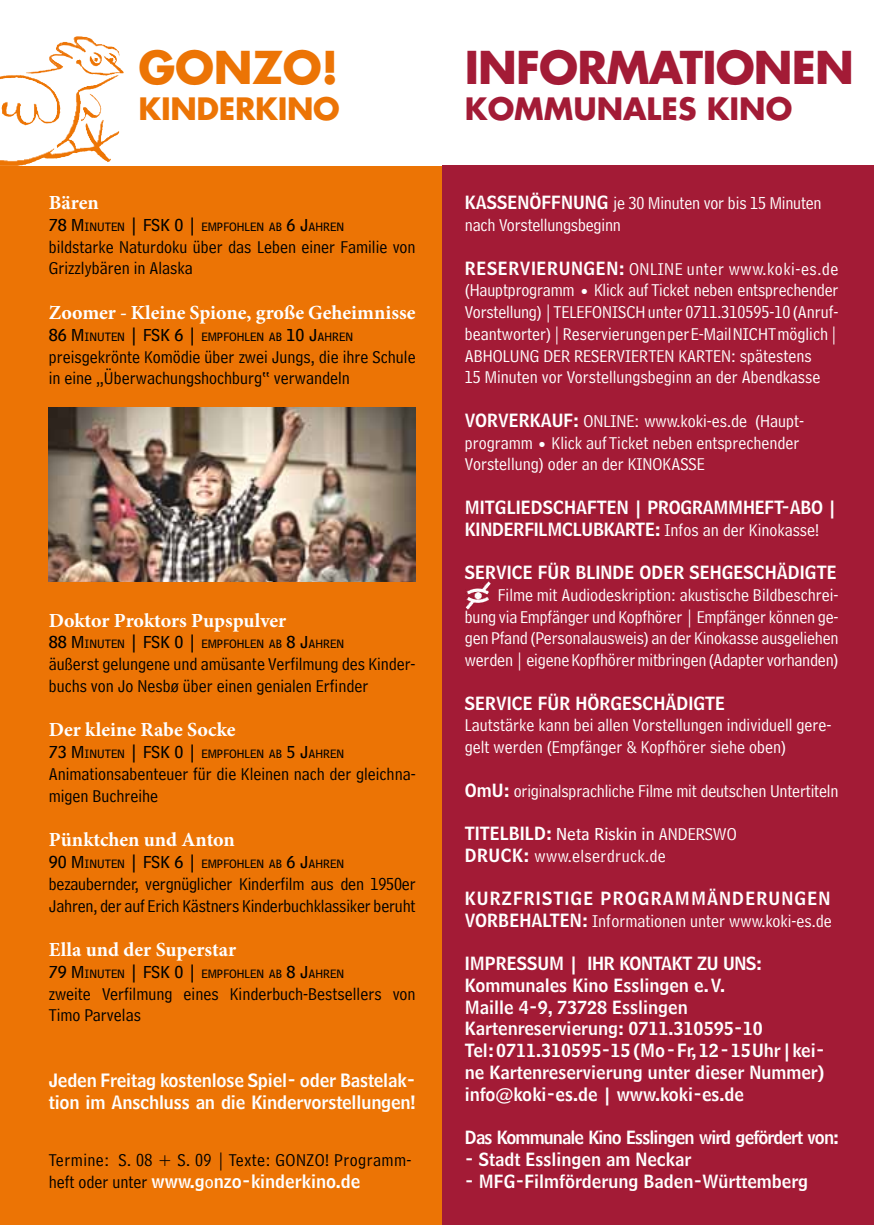
<style>
.page{position:relative;width:874px;height:1225px;background:#fff}
.page>*{position:absolute;margin:0;border:0;box-sizing:border-box;transform-origin:0 0}
.t1{font:700 44px "Futura";letter-spacing:-.02em;color:#a31b36}
.t2{font:700 44px "Futura";letter-spacing:-.01em;color:#ec7405}
.t3{font:700 30px "Futura";color:#a31b36}
.t4{font:700 30px "Futura";letter-spacing:-.01em;color:#ec7405}
.t5{font:700 20px "Minion Pro";color:#fff}
.t6{font:18.2px/21.8px "Bell Centennial Name And Number";letter-spacing:-.01em;color:#fff}
.t7{font:18px/21.8px "Bell Centennial Address";color:#fff}
.t8{font:18px/21.8px "Bell Centennial Address";color:#000}
.t9{font:18px/21.8px "Bell Centennial Name And Number";color:#fff}
.t10{font:18px "Bell Centennial Name And Number";letter-spacing:-.05em;color:#fff}
.t11{font:18px "Bell Centennial Address";letter-spacing:.025em;color:#000}
.t12{font:18px "Bell Centennial Sub Caption";color:#fff}
.t13{font:18px "Bell Centennial Address";letter-spacing:.02em;color:#fff}
.t14{font:12.6px "Bell Centennial Sub Caption";color:#000}
.s1{font-size:18px}
.s2{font-family:"Bell Centennial Address";color:#000}
.s3{font-family:"Bell Centennial Sub Caption"}
.s4{font-family:"Bell Centennial Name And Number"}
.s5{font-family:"Bell Centennial Address"}
</style>
<div class="page">
<div style="left:0;top:11px;width:442px;height:1214px;background:#ec7405"></div>
<div style="left:0;top:0;width:443px;height:166px;background:#fff"></div>
<img style="left:26px;top:36px;width:98px;height:38px">
<div style="left:442px;top:166px;width:431px;height:1059px;background:#a31b36"></div>
<img style="left:465px;top:582px;width:25px;height:27px">
<img style="left:49px;top:407px;width:366px;height:174px">
<h1 class="t2" style="left:138px;top:38px;width:201px">GONZO!</h1>
<h2 class="t4" style="left:138px;top:89px;width:203px">KINDERKINO</h2>
<p class="t5" style="left:49px;top:189px;width:51px">Bären</p>
<p class="t14" style="left:49px;top:219px;width:296px"><span class="s1">78 M</span>INUTEN <span class="s1">| FSK 0 |</span> EMPFOHLEN AB <span class="s1">6 J</span>AHREN</p>
<p class="t8" style="left:49px;top:236px;width:368px">bildstarke Naturdoku über das Leben einer Familie von<br>Grizzlybären in Alaska</p>
<p class="t5" style="left:49px;top:298px;width:368px">Zoomer - Kleine Spione, große Geheimnisse</p>
<p class="t14" style="left:49px;top:329px;width:305px"><span class="s1">86 M</span>INUTEN <span class="s1">| FSK 6 |</span> EMPFOHLEN AB <span class="s1">10 J</span>AHREN</p>
<p class="t8" style="left:49px;top:346px;width:368px">preisgekrönte Komödie über zwei Jungs, die ihre Schule in eine „Überwachungshochburg“ verwandeln</p>
<p class="t5" style="left:49px;top:606px;width:239px">Doktor Proktors Pupspulver</p>
<p class="t14" style="left:49px;top:636px;width:296px"><span class="s1">88 M</span>INUTEN <span class="s1">| FSK 0 |</span> EMPFOHLEN AB <span class="s1">8 J</span>AHREN</p>
<p class="t8" style="left:49px;top:653px;width:368px">äußerst gelungene und amüsante Verfilmung des Kinder&shy;buchs von Jo Nesbø über einen genialen Erfinder</p>
<p class="t5" style="left:49px;top:716px;width:188px">Der kleine Rabe Socke</p>
<p class="t14" style="left:49px;top:746px;width:296px"><span class="s1">73 M</span>INUTEN <span class="s1">| FSK 0 |</span> EMPFOHLEN AB <span class="s1">5 J</span>AHREN</p>
<p class="t8" style="left:49px;top:763px;width:368px">Animationsabenteuer für die Kleinen nach der gleichna&shy;migen Buchreihe</p>
<p class="t5" style="left:49px;top:825px;width:187px">Pünktchen und Anton</p>
<p class="t14" style="left:49px;top:856px;width:296px"><span class="s1">90 M</span>INUTEN <span class="s1">| FSK 6 |</span> EMPFOHLEN AB <span class="s1">6 J</span>AHREN</p>
<p class="t8" style="left:49px;top:873px;width:368px">bezaubernder, vergnüglicher Kinderfilm aus den 1950er<br>Jahren, der auf Erich Kästners Kinderbuchklassiker beruht</p>
<p class="t5" style="left:49px;top:935px;width:189px">Ella und der Superstar</p>
<p class="t14" style="left:49px;top:966px;width:296px"><span class="s1">79 M</span>INUTEN <span class="s1">| FSK 0 |</span> EMPFOHLEN AB <span class="s1">8 J</span>AHREN</p>
<p class="t8" style="left:49px;top:982px;width:368px">zweite Verfilmung eines Kinderbuch-Bestsellers von<br>Timo Parvelas</p>
<p class="t6" style="left:49px;top:1069px;width:368px">Jeden Freitag kostenlose Spiel- oder Bastelak&shy;tion im Anschluss an die Kindervorstellungen!</p>
<p class="t11" style="left:49px;top:1149px;width:364px">Termine: S. 08 + S. 09 | Texte: GONZO! Programm-</p>
<p class="t9" style="left:49px;top:1170px;width:313px"><span class="s2">heft oder unter</span> www.g<span class="s3">o</span>nzo-kinderkino.de</p>
<h1 class="t1" style="left:464px;top:38px;width:144px">INFORMATIONEN</h1>
<h2 class="t3" style="left:464px;top:88px;width:329px">KOMMUNALES KINO</h2>
<p class="t7" style="left:464px;top:192px;width:358px"><span class="s4">Kassenöffnung</span> je 30 Minuten vor bis 15 Minuten nach Vorstellungsbeginn</p>
<p class="t7" style="left:464px;top:258px;width:375px"><span class="s4">Reservierungen:</span> online unter www.koki-es.de (Hauptprogramm <span class="s3">•</span> Klick auf Ticket neben entsprechender Vorstellung) | TELEFONISCH unter 0711.310595-10 (Anruf&shy;beantworter) | Reservierungen per E-Mail nicht möglich | Abholu ng der reservierten Karten: spätestens<br>15 Minuten vor Vorstellungsbeginn an der Abendkasse</p>
<p class="t7" style="left:464px;top:410px;width:340px"><span class="s4">VORVERKAUF:</span> online: www.koki-es.de (Haupt&shy;programm <span class="s3">•</span> Klick auf Ticket neben entsprechender<br>Vorstellung) oder an der KINOKASSE</p>
<p class="t9" style="left:464px;top:496px;width:195px">Mitgliedschaften | PROGRA</p>
<p class="t9" style="left:713px;top:496px;width:88px">MMHEFT-ABO</p>
<p class="t9" style="left:827px;top:496px;width:10px">|</p>
<p class="t9" style="left:464px;top:518px;width:58px">KINDERFIL</p>
<p class="t7" style="left:547px;top:519px;width:273px"><span class="s4">MCLUBKARTE:</span> Infos an der Kinokasse!</p>
<p class="t9" style="left:464px;top:561px;width:371px">Service für blinde oder Sehgeschädigte</p>
<p class="t7" style="left:464px;top:584px;width:375px;text-align:justify;text-indent:33px">Filme mit Audiodeskription: akustische Bildbeschrei&shy;bung via Empfänger und Kopfhörer | Empfänger können ge&shy;gen Pfand (Personalausweis) an der Kinokasse ausgeliehen werden | eigene Kopfhörer mitbringen (Adapter vorhanden)</p>
<p class="t9" style="left:464px;top:692px;width:123px">SERVICE FÜR HÖRG</p>
<p class="t9" style="left:622px;top:692px;width:22px">ESCHÄ</p>
<p class="t9" style="left:676px;top:692px;width:50px">DIGTE</p>
<p class="t7" style="left:464px;top:714px;width:368px">Lautstärke kann bei allen Vorstellungen individuell gere&shy;gelt werden (Empfänger &amp; Kopfhörer siehe oben)</p>
<p class="t7" style="left:464px;top:780px;width:375px"><span class="s4">OmU:</span> originalsprachliche Filme mit deutschen Untertiteln</p>
<p class="t12" style="left:464px;top:823px;width:272px"><span class="s4">Titelbild:</span> Neta Riskin in <span class="s5">ANDERSWO</span></p>
<p class="t13" style="left:464px;top:845px;width:202px"><span class="s4">Druck:</span> www.elserdruck.de</p>
<p class="t9" style="left:464px;top:887px;width:59px">KURZFRIST</p>
<p class="t9" style="left:564px;top:887px;width:267px">ige Programmänderungen</p>
<p class="t7" style="left:464px;top:910px;width:368px"><span class="s4">vorbehalten:</span> Informationen unter www.koki-es.de</p>
<p class="t9" style="left:464px;top:952px;width:361px">Im pressum | ihr kontakt zu UNS:<br>Kommunales Kino Esslingen e. V.<br>Maille 4-9, 73728 Esslingen Kartenreservierung: 0711.310595-10<br>Tel: 0711.310595-15 (Mo - Fr, 12 - 15 Uhr | kei&shy;ne Kartenreservierung unter dieser Nummer) info@koki-es.de | www.koki-es.de</p>
<p class="t10" style="left:464px;top:1126px;width:375px">Das Kommunale Kino Esslingen wird gefördert von:</p>
<p class="t9" style="left:464px;top:1148px;width:228px">- Stadt Esslingen am Neckar</p>
<p class="t9" style="left:464px;top:1170px;width:344px">- MFG -Filmförderung Baden-Württemberg</p>
</div>
